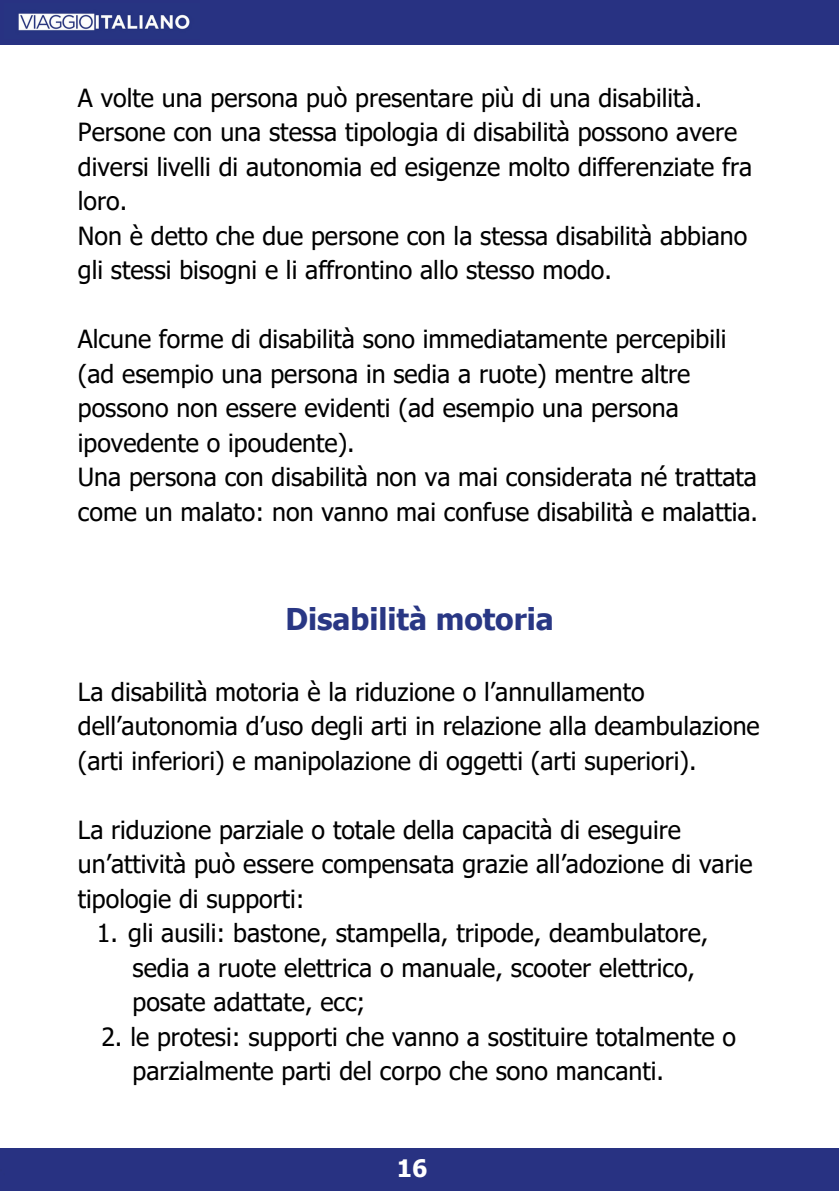
<style>
.page{position:relative;width:839px;height:1191px;background:#fff}
.page>*{position:absolute;margin:0;border:0;box-sizing:border-box;transform-origin:0 0}
.t1{font:700 30px "Tahoma";color:#293784}
.t2{font:25px/34.4px "Tahoma";color:#000}
.t3{font:700 24px "Tahoma";color:#fff}
</style>
<div class="page">
<hr style="left:0;top:42px;width:838px;height:3px;background:#283282">
<div style="left:0;top:1148px;width:838px;height:42px;background:#283282"></div>
<div style="left:0;top:0;width:838px;height:42px;background:#283282"></div>
<img style="left:5px;top:4px;width:195px;height:34px">
<p class="t2" style="left:78px;top:80px;width:625px">A volte una persona può presentare più di una disabilità.</p>
<p class="t2" style="left:78px;top:114px;width:675px">Persone con una stessa tipologia di disabilità possono avere diversi livelli di autonomia ed esigenze molto differenziate fra loro.</p>
<p class="t2" style="left:78px;top:218px;width:671px">Non è detto che due persone con la stessa disabilità abbiano gli stessi bisogni e li affrontino allo stesso modo.</p>
<p class="t2" style="left:78px;top:321px;width:650px">Alcune forme di disabilità sono immediatamente percepibili (ad esempio una persona in sedia a ruote) mentre altre possono non essere evidenti (ad esempio una persona ipovedente o ipoudente).</p>
<p class="t2" style="left:78px;top:459px;width:681px">Una persona con disabilità non va mai considerata né trattata come un malato: non vanno mai confuse disabilità e malattia.</p>
<p class="t1" style="left:285px;top:600px;width:270px">Disabilità motoria</p>
<h1 class="t2" style="left:78px;top:674px;width:683px">La disabilità motoria è la riduzione o l’annullamento dell’autonomia d’uso degli arti in relazione alla deambulazione (arti inferiori) e manipolazione di oggetti (arti superiori).</h1>
<p class="t2" style="left:78px;top:812px;width:676px">La riduzione parziale o totale della capacità di eseguire un’attività può essere compensata grazie all’adozione di varie tipologie di supporti:</p>
<p class="t2" style="left:97px;top:915px;width:613px">1. gli ausili: bastone, stampella, tripode, deambulatore,</p>
<p class="t2" style="left:133px;top:950px;width:564px">sedia a ruote elettrica o manuale, scooter elettrico,</p>
<p class="t2" style="left:133px;top:984px;width:234px">posate adattate, ecc;</p>
<p class="t2" style="left:101px;top:1019px;width:636px">2. le protesi: supporti che vanno a sostituire totalmente o</p>
<p class="t2" style="left:133px;top:1053px;width:533px">parzialmente parti del corpo che sono mancanti.</p>
<p class="t3" style="left:397px;top:1153px;width:32px">16</p>
</div>
